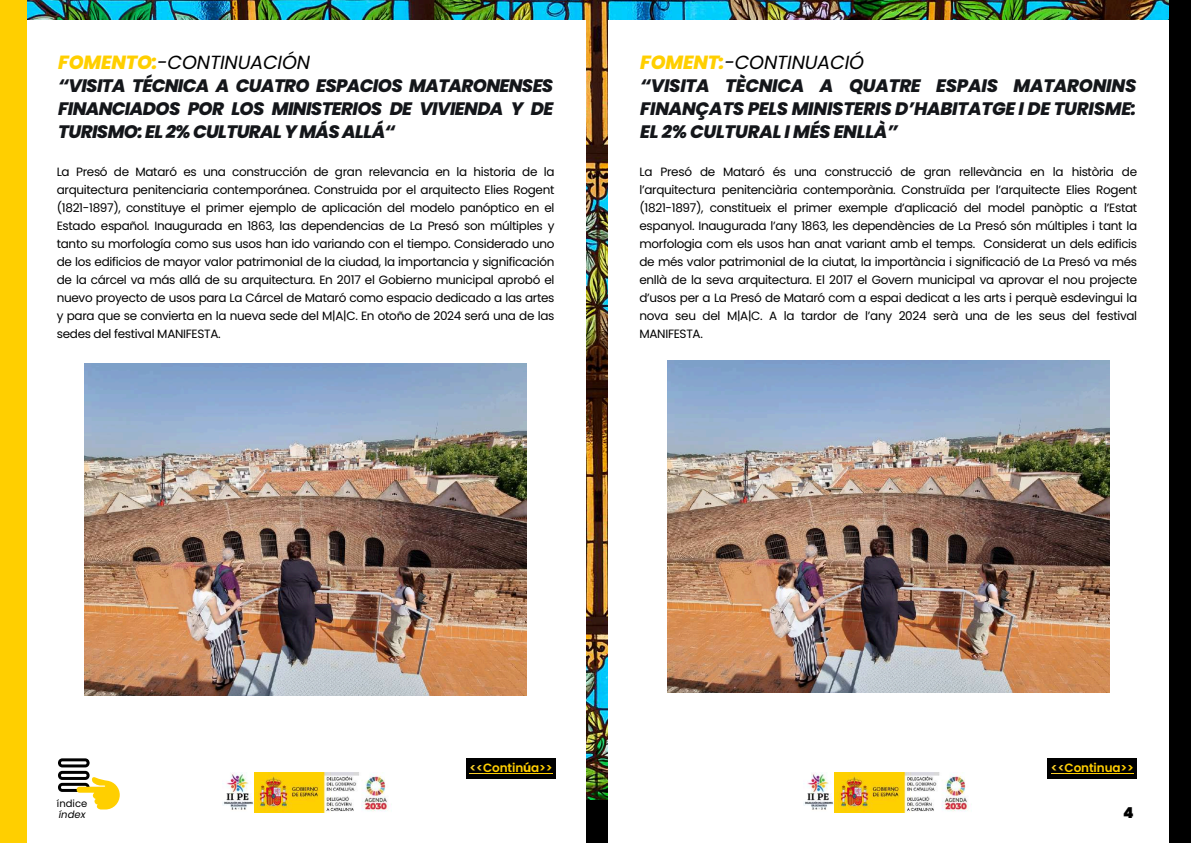
<style>
.page{position:relative;width:1191px;height:843px;background:#fff}
.page>*{position:absolute;margin:0;border:0;box-sizing:border-box;transform-origin:0 0}
.t1{font:italic 19px "Poppins";letter-spacing:-.01em;color:#000}
.t2{font:italic 800 18px/23.2px "Poppins";letter-spacing:-.025em;color:#14161a;text-align:justify}
.t3{font:900 15px "Poppins";color:#000}
.t4{font:12px/18px "Poppins";letter-spacing:-.025em;color:#000;text-align:justify}
.t5{font:600 12px "Poppins";letter-spacing:-.01em;color:#ffcf00}
.t6{font:10px "Poppins";color:#000}
.t7{font:italic 10px "Poppins";color:#000}
.s1{font-weight:800;color:#ffcf00}
.s2{color:#fad02c}
.s3{font-weight:700}
</style>
<div class="page">
<img style="left:27px;top:0;width:1141px;height:799px">
<div style="left:0;top:20px;width:585px;height:822px;background:#fff"></div>
<div style="left:0;top:0;width:27px;height:842px;background:#ffcf00"></div>
<div style="left:608px;top:20px;width:582px;height:822px;background:#fff"></div>
<div style="left:1168px;top:0;width:22px;height:842px;background:#000"></div>
<svg style="left:58px;top:758px;width:61px;height:51px"></svg>
<img style="left:223px;top:772px;width:166px;height:40px">
<img style="left:803px;top:772px;width:166px;height:40px">
<div style="left:466px;top:758px;width:89px;height:20px;background:#000"></div>
<div style="left:1047px;top:758px;width:89px;height:20px;background:#000"></div>
<img style="left:84px;top:363px;width:442px;height:331px">
<hr style="left:483px;top:772px;width:40px;height:1px;background:#ffcf00">
<hr style="left:1064px;top:772px;width:40px;height:1px;background:#ffcf00">
<img style="left:667px;top:360px;width:442px;height:332px">
<h1 class="t1" style="left:58px;top:49px;width:253px"><span class="s1">FOMENTO:</span>-CONTINUACIÓN</h1>
<h2 class="t2" style="left:58px;top:74px;width:496px">“VISITA TÉCNICA A CUATRO ESPACIOS MATARONENSES FINANCIADOS POR LOS MINISTERIOS DE VIVIENDA Y DE TURISMO: EL 2% CULTURAL Y MÁS ALLÁ“</h2>
<p class="t4" style="left:57px;top:162px;width:499px">La Presó de Mataró es una construcción de gran relevancia en la historia de la arquitectura penitenciaria contemporánea. Construida por el arquitecto Elies Rogent (1821-1897), constituye el primer ejemplo de aplicación del modelo panóptico en el Estado español. Inaugurada en 1863, las dependencias de La Presó son múltiples y tanto su morfología como sus usos han ido variando con el tiempo. Considerado uno de los edificios de mayor valor patrimonial de la ciudad, la importancia y significación de la cárcel va más allá de su arquitectura. En 2017 el Gobierno municipal aprobó el nuevo proyecto de usos para La Cárcel de Mataró como espacio dedicado a las artes y para que se convierta en la nueva sede del M|A|C. En otoño de 2024 será una de las sedes del festival MANIFESTA.</p>
<h1 class="t1" style="left:640px;top:49px;width:225px"><span class="s1">FOMENT:</span>-CONTINUACIÓ</h1>
<h2 class="t2" style="left:640px;top:74px;width:497px">“VISITA TÈCNICA A QUATRE ESPAIS MATARONINS FINANÇATS PELS MINISTERIS D’HABITATGE I DE TURISME:<br>EL 2% CULTURAL I MÉS ENLLÀ”</h2>
<p class="t4" style="left:639px;top:162px;width:499px">La Presó de Mataró és una construcció de gran rellevància en la història de l’arquitectura penitenciària contemporània. Construïda per l’arquitecte Elies Rogent (1821-1897), constitueix el primer exemple d’aplicació del model panòptic a l’Estat espanyol. Inaugurada l’any 1863, les dependències de La Presó són múltiples i tant la morfologia com els usos han anat variant amb el temps. Considerat un dels edificis de més valor patrimonial de la ciutat, la importància i significació de La Presó va més enllà de la seva arquitectura. El 2017 el Govern municipal va aprovar el nou projecte d’usos per a La Presó de Mataró com a espai dedicat a les arts i perquè esdevingui la nova seu del M|A|C. A la tardor de l’any 2024 serà una de les seus del festival MANIFESTA.</p>
<p class="t5" style="left:469px;top:759px;width:85px"><span class="s2">&lt;&lt;</span>Contin<span class="s3">ú</span>a&gt;&gt;</p>
<p class="t5" style="left:1050px;top:759px;width:85px"><span class="s2">&lt;&lt;</span>Continua&gt;&gt;</p>
<p class="t6" style="left:57px;top:795px;width:32px">índice</p>
<p class="t7" style="left:59px;top:807px;width:28px">índex</p>
<p class="t3" style="left:1122px;top:802px;width:12px">4</p>
</div>
